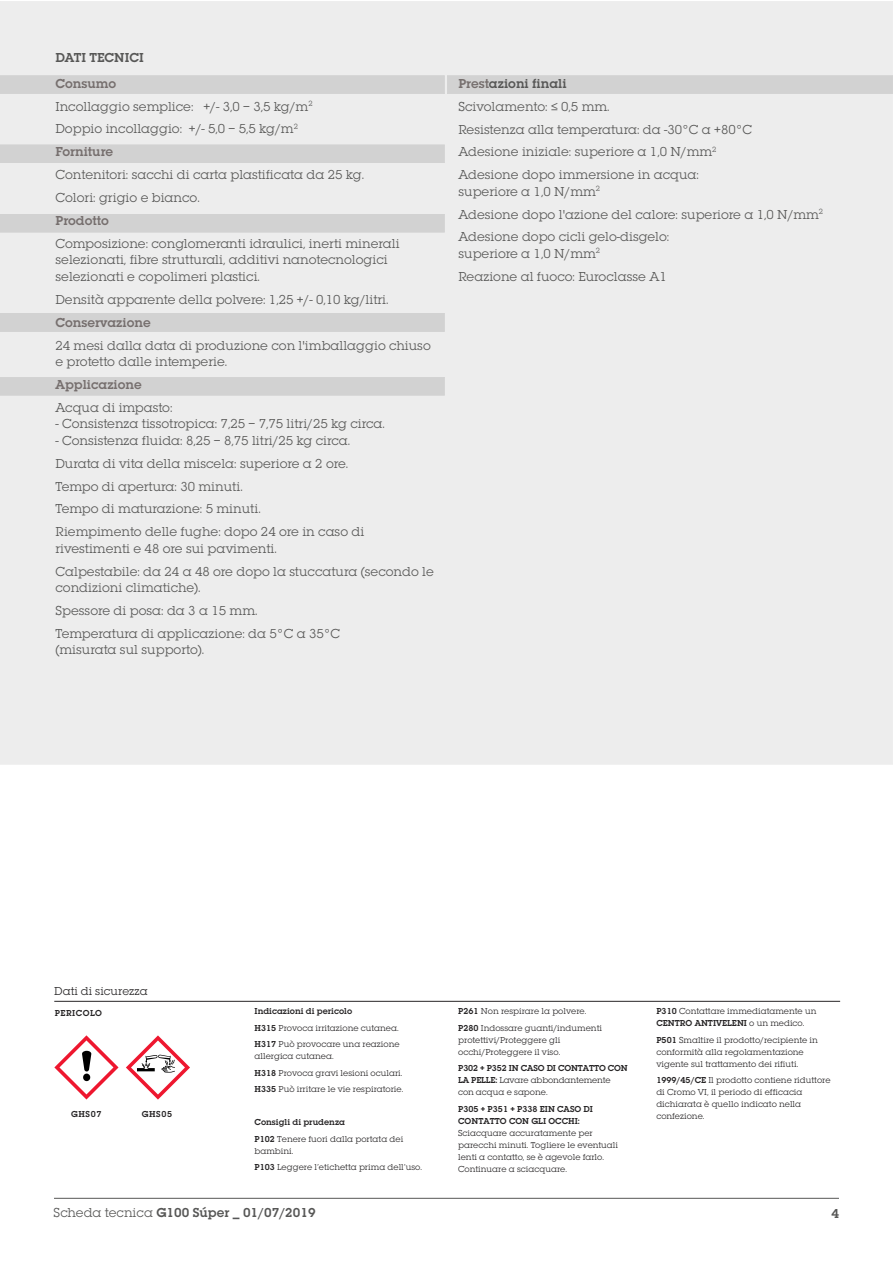
<style>
.page{position:relative;width:893px;height:1263px;background:#fff}
.page>*{position:absolute;margin:0;border:0;box-sizing:border-box;transform-origin:0 0}
.t1{font:13.5px/23px "Lubalin Graph EF";color:#575756}
.t2{font:600 13.5px "Lubalin Graph EF";color:#575756}
.t3{font:600 13.5px "Lubalin Graph EF";color:#766f6e}
.t4{font:12px "Lubalin Graph EF";color:#272526}
.t5{font:9px/12px "Lubalin Graph EF";color:#272526}
.t6{font:600 9px/12px "Lubalin Graph EF";color:#272526}
.t7{font:600 9px "Lubalin Graph EF";letter-spacing:.05em;color:#272526}
.s1{font-weight:600;color:#766f6e}
.s2{font-weight:600}
.s3{font-weight:400}
</style>
<div class="page">
<div style="left:0;top:1px;width:893px;height:763px;background:#ededed"></div>
<div style="left:0;top:145px;width:444px;height:18px;background:#d2d2d2"></div>
<div style="left:0;top:214px;width:444px;height:18px;background:#d2d2d2"></div>
<div style="left:0;top:313px;width:444px;height:18px;background:#d2d2d2"></div>
<div style="left:0;top:377px;width:444px;height:18px;background:#d2d2d2"></div>
<div style="left:0;top:76px;width:893px;height:18px;background:#d2d2d2"></div>
<hr style="left:54px;top:1001px;width:786px;height:1px;background:#272526">
<svg style="left:126px;top:1035px;width:64px;height:64px"></svg>
<svg style="left:54px;top:1035px;width:65px;height:64px"></svg>
<hr style="left:54px;top:1198px;width:785px;height:1px;background:#575756">
<p class="t2" style="left:56px;top:49px;width:90px">DATI TECNICI</p>
<p class="t1" style="left:55px;top:72px;width:259px"><span class="s1">Consumo<br></span>Incollaggio semplice: +/- 3,0 – 3,5 kg/m<sup>2<br></sup>Doppio incollaggio: +/- 5,0 – 5,5 kg/m<sup>2<br></sup><span class="s1">Forniture</span></p>
<p class="t1" style="left:55px;top:163px;width:310px">Contenitori: sacchi di carta plastificata da 25 kg.<br>Colori: grigio e bianco.</p>
<p class="t3" style="left:55px;top:212px;width:55px">Prodotto</p>
<p class="t1" style="left:55px;top:235px;width:346px;line-height:16.5px">Composizione: conglomeranti idraulici, inerti minerali selezionati, fibre strutturali, additivi nanotecnologici selezionati e copolimeri plastici.</p>
<p class="t1" style="left:55px;top:288px;width:335px">Densità apparente della polvere: 1,25 +/- 0,10 kg/litri.</p>
<p class="t3" style="left:55px;top:314px;width:97px">Conservazione</p>
<p class="t1" style="left:55px;top:337px;width:377px;line-height:16.5px">24 mesi dalla data di produzione con l'imballaggio chiuso e protetto dalle intemperie.</p>
<p class="t3" style="left:55px;top:376px;width:88px">Applicazione</p>
<p class="t1" style="left:55px;top:396px;width:118px">Acqua di impasto:</p>
<p class="t1" style="left:55px;top:412px;width:331px">- Consistenza tissotropica: 7,25 – 7,75 litri/25 kg circa.</p>
<p class="t1" style="left:55px;top:429px;width:310px">- Consistenza fluida: 8,25 – 8,75 litri/25 kg circa.<br>Durata di vita della miscela: superiore a 2 ore.<br>Tempo di apertura: 30 minuti.<br>Tempo di maturazione: 5 minuti.<br>Riempimento delle fughe: dopo 24 ore in caso di</p>
<p class="t1" style="left:55px;top:537px;width:380px">rivestimenti e 48 ore sui pavimenti.<br>Calpestabile: da 24 a 48 ore dopo la stuccatura (secondo le</p>
<p class="t1" style="left:55px;top:576px;width:286px">condizioni climatiche).<br>Spessore di posa: da 3 a 15 mm.<br>Temperatura di applicazione: da 5°C a 35°C</p>
<p class="t1" style="left:55px;top:638px;width:150px">(misurata sul supporto).</p>
<p class="t1" style="left:458px;top:72px;width:295px"><span class="s1">Prest</span><span class="s2">azioni finali<br></span>Scivolamento: ≤ 0,5 mm.<br>Resistenza alla temperatura: da -30°C a +80°C Adesione iniziale: superiore a 1,0 N/mm<sup>2<br></sup>Adesione dopo immersione in acqua:</p>
<p class="t1" style="left:458px;top:180px;width:366px">superiore a 1,0 N/mm<sup>2<br></sup>Adesione dopo l'azione del calore: superiore a 1,0 N/mm<sup>2<br></sup>Adesione dopo cicli gelo-disgelo:</p>
<p class="t1" style="left:458px;top:242px;width:210px">superiore a 1,0 N/mm<sup>2<br></sup>Reazione al fuoco: Euroclasse A1</p>
<p class="t4" style="left:54px;top:984px;width:95px">Dati di sicurezza</p>
<p class="t5" style="left:656px;top:1005px;width:162px"><span class="s2">P310</span> Contattare immediatamente un<br><span class="s2">CENTRO ANTIVELENI</span> o un medico.</p>
<p class="t5" style="left:656px;top:1034px;width:163px"><span class="s2">P501</span> Smaltire il prodotto/recipiente in conformità alla regolamentazione vigente sul trattamento dei rifiuti.</p>
<p class="t5" style="left:656px;top:1074px;width:176px"><span class="s2">1999/45/CE</span> Il prodotto contiene riduttore di Cromo VI, il periodo di efficacia dichiarata è quello indicato nella</p>
<p class="t5" style="left:458px;top:1003px;width:145px;line-height:16.5px"><span class="s2">P261</span> Non respirare la polvere.<br><span class="s2">P280</span> Indossare guanti/indumenti</p>
<p class="t5" style="left:458px;top:1034px;width:104px">protettivi/Proteggere gli occhi/Proteggere il viso.</p>
<p class="t5" style="left:458px;top:1062px;width:171px"><span class="s2">P302 + P352 IN CASO DI CONTATTO CON<br>LA PELLE:</span> Lavare abbondantemente con acqua e sapone.</p>
<p class="t6" style="left:458px;top:1103px;width:136px">P305 + P351 + P338 EIN CASO DI<br>CONTATTO CON GLI OCCHI:</p>
<p class="t5" style="left:458px;top:1127px;width:161px">Sciacquare accuratamente per parecchi minuti. Togliere le eventuali lenti a contatto, se è agevole farlo.<br>Continuare a sciacquare.</p>
<p class="t5" style="left:255px;top:1003px;width:147px;line-height:16.5px"><span class="s2">Indicazioni di pericolo<br>H315</span> Provoca irritazione cutanea.<br><span class="s2">H317</span> Può provocare una reazione</p>
<p class="t5" style="left:255px;top:1048px;width:150px;line-height:16.5px">allergica cutanea.<br><span class="s2">H318</span> Provoca gravi lesioni oculari.<br><span class="s2">H335</span> Può irritare le vie respiratorie.</p>
<p class="t5" style="left:255px;top:1114px;width:150px;line-height:16.5px"><span class="s2">Consigli di prudenza<br>P102</span> Tenere fuori dalla portata dei</p>
<p class="t5" style="left:255px;top:1142px;width:169px;line-height:16.5px">bambini.<br><span class="s2">P103</span> Leggere l’etichetta prima dell’uso.</p>
<p class="t7" style="left:55px;top:1007px;width:49px">PERICOLO</p>
<p class="t6" style="left:71px;top:1107px;width:32px">GHS07</p>
<p class="t5" style="left:656px;top:1110px;width:50px">confezione.</p>
<p class="t6" style="left:142px;top:1107px;width:32px">GHS05</p>
<p class="t2" style="left:54px;top:1204px;width:263px"><span class="s3">Scheda tecnica</span> G100 Súper _ 01/07/2019</p>
<p class="t2" style="left:831px;top:1205px;width:9px">4</p>
</div>
